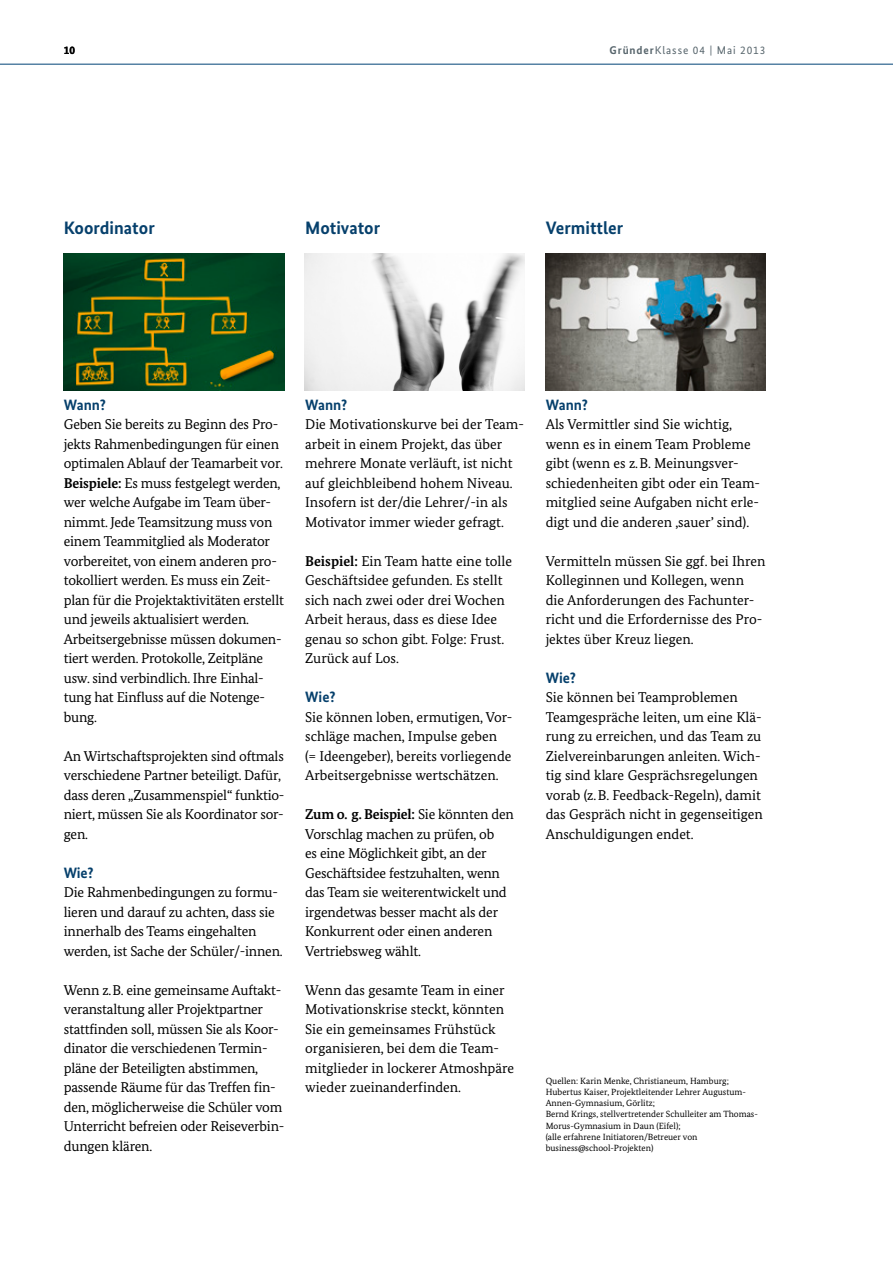
<style>
.page{position:relative;width:893px;height:1263px;background:#fff}
.page>*{position:absolute;margin:0;border:0;box-sizing:border-box;transform-origin:0 0}
.t1{font:700 18px "Bundes Sans";color:#06406c}
.t2{font:700 15px "Bundes Sans";color:#06406c}
.t3{font:14.25px/19.5px "Bundes Serif";letter-spacing:-.015em;color:#000}
.t4{font:11.25px "Bundes Sans";letter-spacing:.08em;color:#57656c}
.t5{font:700 11.25px "Bundes Sans";color:#000}
.t6{font:9px/11.2px "Bundes Serif";color:#000}
.s1{font-weight:700}
</style>
<div class="page">
<hr style="left:0;top:64px;width:893px;height:1px;background:#004376">
<img style="left:305px;top:254px;width:219px;height:136px">
<img style="left:546px;top:254px;width:219px;height:136px">
<img style="left:64px;top:254px;width:221px;height:136px">
<p class="t5" style="left:64px;top:44px;width:13px">10</p>
<p class="t4" style="left:609px;top:44px;width:157px"><span class="s1">Gründer</span>Klasse 04 | Mai 2013</p>
<h3 class="t1" style="left:64px;top:217px;width:92px">Koordinator</h3>
<h3 class="t1" style="left:305px;top:217px;width:77px">Motivator</h3>
<h3 class="t1" style="left:546px;top:217px;width:79px">Vermittler</h3>
<h4 class="t2" style="left:64px;top:395px;width:44px">Wann?</h4>
<p class="t3" style="left:64px;top:414px;width:222px">Geben Sie bereits zu Beginn des Pro&shy;jekts Rahmenbedingungen für einen optimalen Ablauf der Teamarbeit vor.<br><span class="s1">Beispiele:</span> Es muss festgelegt werden, wer welche Aufgabe im Team über&shy;nimmt. Jede Teamsitzung muss von einem Teammitglied als Moderator vorbereitet, von einem anderen pro&shy;tokolliert werden. Es muss ein Zeit&shy;plan für die Projektaktivitäten erstellt und jeweils aktualisiert werden.<br>Arbeitsergebnisse müssen dokumen&shy;tiert werden. Protokolle, Zeitpläne usw. sind verbindlich. Ihre Einhal&shy;tung hat Einfluss auf die Notenge&shy;bung.</p>
<p class="t3" style="left:64px;top:746px;width:222px">An Wirtschaftsprojekten sind oftmals verschiedene Partner beteiligt. Dafür, dass deren „Zusammenspiel“ funktio&shy;niert, müssen Sie als Koordinator sor&shy;gen.</p>
<h4 class="t2" style="left:64px;top:863px;width:31px">Wie?</h4>
<p class="t3" style="left:64px;top:882px;width:220px">Die Rahmenbedingungen zu formu&shy;lieren und darauf zu achten, dass sie innerhalb des Teams eingehalten werden, ist Sache der Schüler/-innen.</p>
<p class="t3" style="left:64px;top:980px;width:222px">Wenn z.B. eine gemeinsame Auftakt&shy;veranstaltung aller Projektpartner stattfinden soll, müssen Sie als Koor&shy;dinator die verschiedenen Termin&shy;pläne der Beteiligten abstimmen, passende Räume für das Treffen fin&shy;den, möglicherweise die Schüler vom Unterricht befreien oder Reiseverbin&shy;dungen klären.</p>
<h4 class="t2" style="left:305px;top:395px;width:44px">Wann?</h4>
<p class="t3" style="left:305px;top:414px;width:220px">Die Motivationskurve bei der Team&shy;arbeit in einem Projekt, das über mehrere Monate verläuft, ist nicht auf gleichbleibend hohem Niveau.<br>Insofern ist der/die Lehrer/-in als Motivator immer wieder gefragt.</p>
<p class="t3" style="left:305px;top:551px;width:208px"><span class="s1">Beispiel:</span> Ein Team hatte eine tolle<br>Geschäftsidee gefunden. Es stellt sich nach zwei oder drei Wochen<br>Arbeit heraus, dass es diese Idee genau so schon gibt. Folge: Frust.<br>Zurück auf Los.</p>
<h4 class="t2" style="left:305px;top:688px;width:32px">Wie?</h4>
<p class="t3" style="left:305px;top:707px;width:209px">Sie können loben, ermutigen, Vor&shy;schläge machen, Impulse geben<br>(= Ideengeber), bereits vorliegende Arbeitsergebnisse wertschätzen.</p>
<p class="t3" style="left:305px;top:804px;width:210px"><span class="s1">Zum o. g. Beispiel:</span> Sie könnten den<br>Vorschlag machen zu prüfen, ob<br>es eine Möglichkeit gibt, an der<br>Geschäftsidee festzuhalten, wenn das Team sie weiterentwickelt und irgendetwas besser macht als der<br>Konkurrent oder einen anderen<br>Vertriebsweg wählt.</p>
<p class="t3" style="left:305px;top:980px;width:210px">Wenn das gesamte Team in einer<br>Motivationskrise steckt, könnten<br>Sie ein gemeinsames Frühstück organisieren, bei dem die Team&shy;mitglieder in lockerer Atmoshpäre wieder zueinanderfinden.</p>
<h4 class="t2" style="left:546px;top:395px;width:44px">Wann?</h4>
<p class="t3" style="left:546px;top:414px;width:216px">Als Vermittler sind Sie wichtig, wenn es in einem Team Probleme gibt (wenn es z.B. Meinungsver&shy;schiedenheiten gibt oder ein Team&shy;mitglied seine Aufgaben nicht erle&shy;digt und die anderen ‚sauer’ sind).</p>
<p class="t3" style="left:546px;top:551px;width:221px">Vermitteln müssen Sie ggf. bei Ihren Kolleginnen und Kollegen, wenn die Anforderungen des Fachunter&shy;richt und die Erfordernisse des Pro&shy;jektes über Kreuz liegen.</p>
<h4 class="t2" style="left:546px;top:668px;width:32px">Wie?</h4>
<p class="t3" style="left:546px;top:687px;width:219px">Sie können bei Teamproblemen Teamgespräche leiten, um eine Klä&shy;rung zu erreichen, und das Team zu Zielvereinbarungen anleiten. Wich&shy;tig sind klare Gesprächsregelungen vorab (z.B. Feedback-Regeln), damit das Gespräch nicht in gegenseitigen Anschuldigungen endet.</p>
<p class="t6" style="left:546px;top:1075px;width:214px">Quellen: Karin Menke, Christianeum, Hamburg; Hubertus Kaiser, Projektleitender Lehrer Augustum-Annen-Gymnasium, Görlitz;<br>Bernd Krings, stellvertretender Schulleiter am Thomas-Morus-Gymnasium in Daun (Eifel);<br>(alle erfahrene Initiatoren/Betreuer von business@school-Projekten)</p>
</div>
